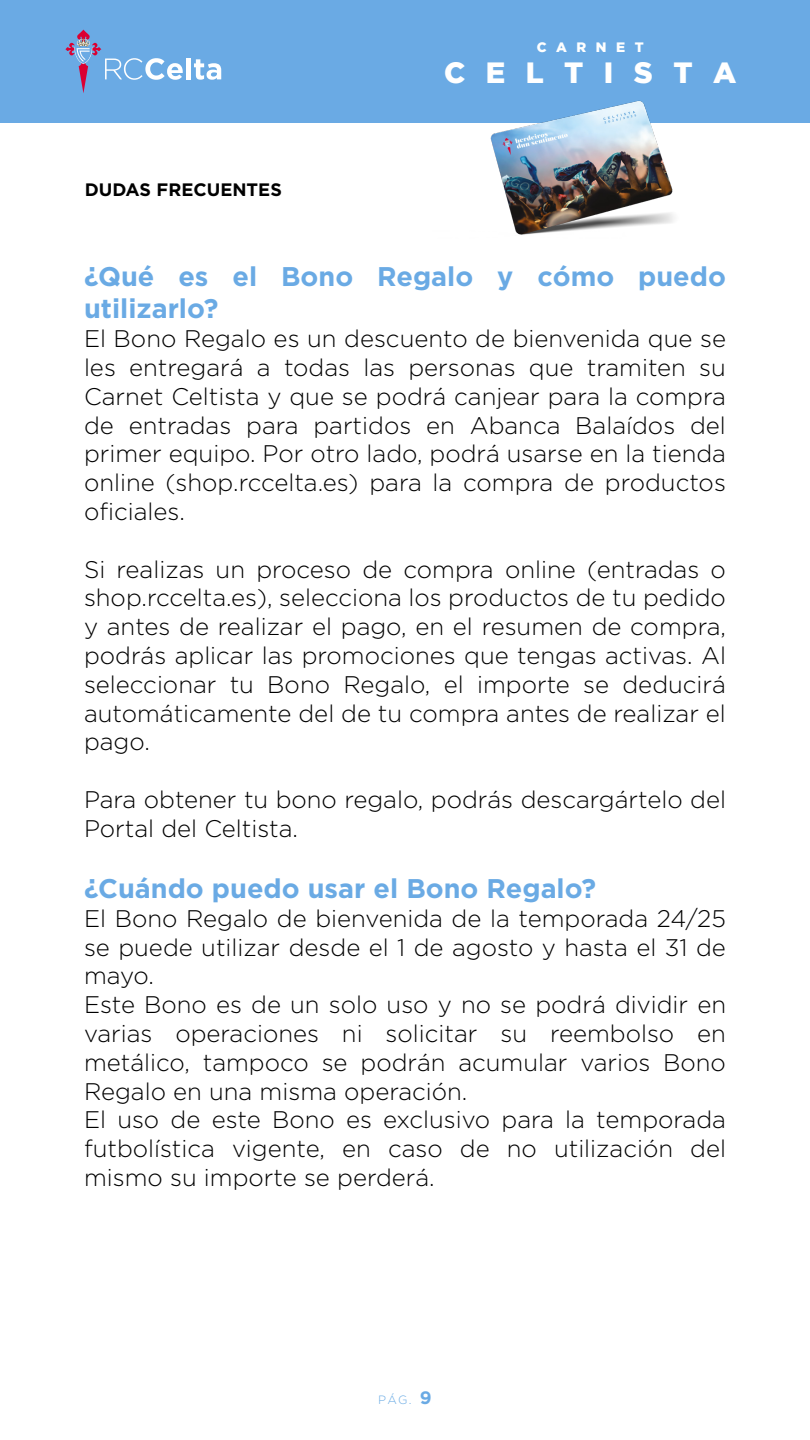
<style>
.page{position:relative;width:810px;height:1440px;background:#fff}
.page>*{position:absolute;margin:0;border:0;box-sizing:border-box;transform-origin:0 0}
.t1{font:900 29.25px "Gotham";letter-spacing:.7em;color:#fff}
.t2{font:700 27px/32.4px "Gotham";color:#6aaae4}
.t3{font:300 24px/28.8px "Gotham";color:#000;text-align:justify}
.t4{font:700 18px "Gotham";color:#000}
.t5{font:900 13.58px "Gotham";letter-spacing:.7em;color:#fff}
.t6{font:300 12px "Gotham";color:#6aaae4}
.s1{font-weight:700;font-size:17.92px}
</style>
<div class="page">
<div style="left:0;top:0;width:810px;height:122px;background:#6aaae4"></div>
<div style="left:186px;top:58px;width:5px;height:21px;background:#fff"></div>
<svg style="left:194px;top:59px;width:27px;height:21px"></svg>
<svg style="left:65px;top:30px;width:118px;height:63px"></svg>
<img style="left:433px;top:100px;width:293px;height:135px">
<p class="t5" style="left:537px;top:39px;width:108px">CARNET</p>
<p class="t4" style="left:85px;top:179px;width:199px">DUDAS FRECUENTES</p>
<p class="t1" style="left:444px;top:55px;width:294px">CELTISTA</p>
<p class="t2" style="left:84px;top:260px;width:644px">¿Qué es el Bono Regalo y cómo puedo utilizarlo?</p>
<p class="t3" style="left:84px;top:324px;width:644px">El Bono Regalo es un descuento de bienvenida que se les entregará a todas las personas que tramiten su Carnet Celtista y que se podrá canjear para la compra de entradas para partidos en Abanca Balaídos del primer equipo. Por otro lado, podrá usarse en la tienda online (shop.rccelta.es) para la compra de productos oficiales.</p>
<p class="t3" style="left:84px;top:554px;width:643px">Si realizas un proceso de compra online (entradas o shop.rccelta.es), selecciona los productos de tu pedido y antes de realizar el pago, en el resumen de compra, podrás aplicar las promociones que tengas activas. Al seleccionar tu Bono Regalo, el importe se deducirá automáticamente del de tu compra antes de realizar el pago.</p>
<p class="t3" style="left:84px;top:785px;width:644px">Para obtener tu bono regalo, podrás descargártelo del<br>Portal del Celtista.</p>
<p class="t2" style="left:84px;top:872px;width:514px">¿Cuándo puedo usar el Bono Regalo?</p>
<p class="t3" style="left:84px;top:904px;width:644px;text-align:left">El Bono Regalo de bienvenida de la temporada 24/25 se puede utilizar desde el 1 de agosto y hasta el 31 de mayo.<br>Este Bono es de un solo uso y no se podrá dividir en varias operaciones ni solicitar su reembolso en metálico, tampoco se podrán acumular varios Bono Regalo en una misma operación.<br>El uso de este Bono es exclusivo para la temporada futbolística vigente, en caso de no utilización del mismo su importe se perderá.</p>
<p class="t6" style="left:378px;top:1393px;width:55px">PÁG. <span class="s1">9</span></p>
</div>
